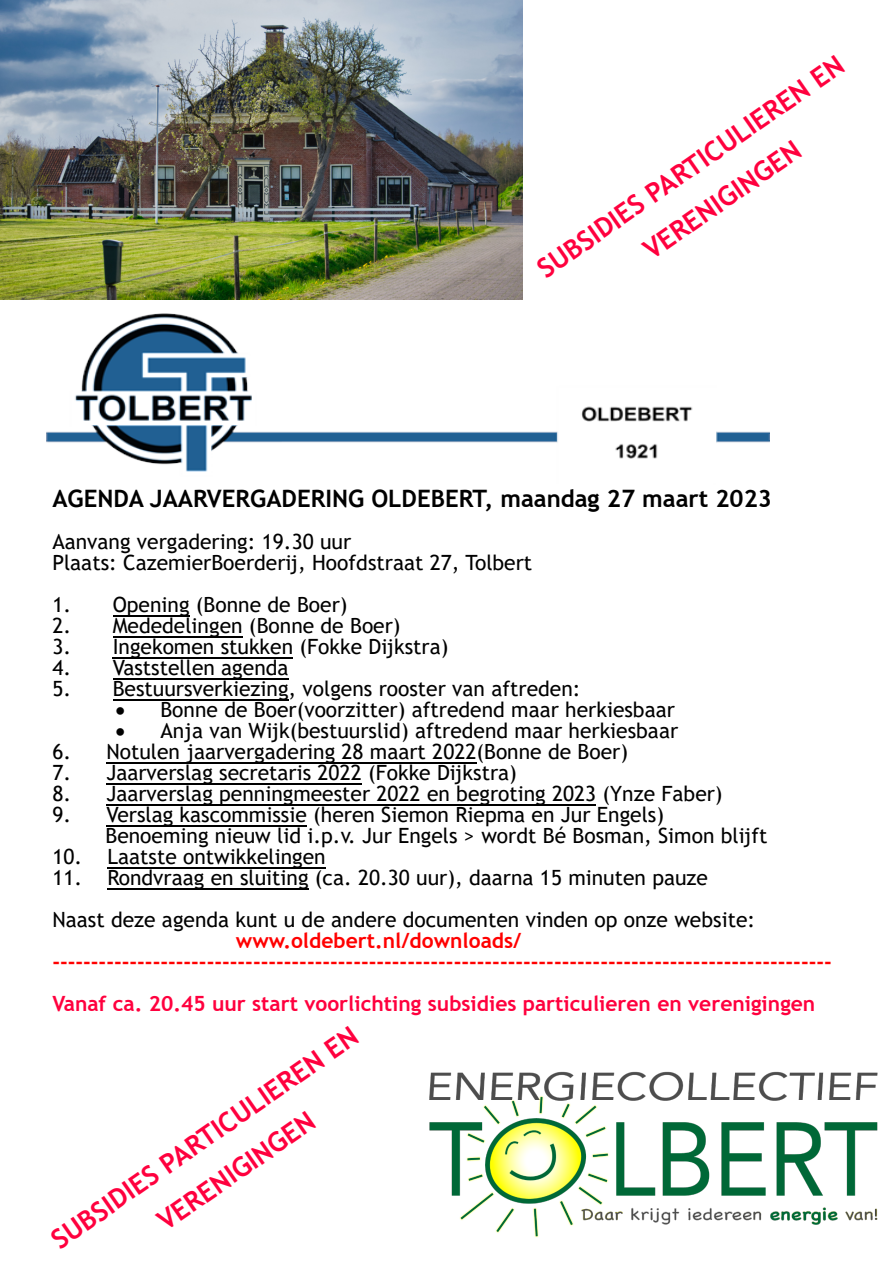
<style>
.page{position:relative;width:894px;height:1263px;background:#fff}
.page>*{position:absolute;margin:0;border:0;box-sizing:border-box;transform-origin:0 0}
.t1{font:700 27px/45px "Trebuchet MS";color:#ff003e;text-align:center}
.t2{font:700 24px "Trebuchet MS";color:#000}
.t3{font:21px/21px "Trebuchet MS";color:#000}
.t4{font:700 21px/21px "Trebuchet MS";color:#f00}
.t5{font:700 21px "Trebuchet MS";color:#ff003e}
</style>
<div class="page">
<img style="left:46px;top:313px;width:723px;height:159px">
<img style="left:0;top:0;width:522px;height:299px">
<img style="left:429px;top:1071px;width:449px;height:166px">
<hr style="left:113px;top:615px;width:76px;height:1px;background:#000">
<hr style="left:113px;top:636px;width:129px;height:1px;background:#000">
<hr style="left:113px;top:657px;width:180px;height:1px;background:#000">
<hr style="left:113px;top:678px;width:175px;height:1px;background:#000">
<hr style="left:113px;top:699px;width:175px;height:1px;background:#000">
<hr style="left:106px;top:762px;width:370px;height:1px;background:#000">
<hr style="left:106px;top:783px;width:255px;height:1px;background:#000">
<hr style="left:106px;top:804px;width:490px;height:1px;background:#000">
<hr style="left:106px;top:825px;width:201px;height:1px;background:#000">
<hr style="left:107px;top:867px;width:218px;height:1px;background:#000">
<hr style="left:107px;top:888px;width:201px;height:1px;background:#000">
<p class="t1" style="left:529px;top:255px;width:368px;rotate:-35deg">SUBSIDIES PARTICULIEREN EN<br>VERENIGINGEN</p>
<p class="t2" style="left:52px;top:489px;width:720px">AGENDA JAARVERGADERING OLDEBERT, maandag 27 maart 2023</p>
<p class="t3" style="left:52px;top:533px;width:481px">Aanvang vergadering: 19.30 uur<br>Plaats: CazemierBoerderĳ, Hoofdstraat 27, Tolbert</p>
<p class="t3" style="left:52px;top:596px;width:296px">1. Opening (Bonne de Boer)</p>
<p class="t3" style="left:52px;top:617px;width:349px">2. Mededelingen (Bonne de Boer)</p>
<p class="t3" style="left:52px;top:638px;width:397px">3. Ingekomen stukken (Fokke Dĳkstra)</p>
<p class="t3" style="left:52px;top:659px;width:238px">4. Vaststellen agenda</p>
<p class="t3" style="left:160px;top:680px;width:519px;text-indent:-108px">5. Bestuursverkiezing, volgens rooster van aftreden:<br>Bonne de Boer(voorzitter) aftredend maar herkiesbaar<br>Anja van Wĳk(bestuurslid) aftredend maar herkiesbaar</p>
<p class="t3" style="left:52px;top:743px;width:577px">6. Notulen jaarvergadering 28 maart 2022(Bonne de Boer)</p>
<p class="t3" style="left:52px;top:764px;width:466px">7. Jaarverslag secretaris 2022 (Fokke Dĳkstra)</p>
<p class="t3" style="left:52px;top:785px;width:671px">8. Jaarverslag penningmeester 2022 en begroting 2023 (Ynze Faber)</p>
<p class="t3" style="left:105px;top:806px;width:663px;text-indent:-53px">9. Verslag kascommissie (heren Siemon Riepma en Jur Engels)<br>Benoeming nieuw lid i.p.v. Jur Engels &gt; wordt Bé Bosman, Simon blĳft</p>
<p class="t3" style="left:52px;top:848px;width:275px">10. Laatste ontwikkelingen</p>
<p class="t3" style="left:52px;top:859px;width:704px;line-height:42px">11. Rondvraag en sluiting (ca. 20.30 uur), daarna 15 minuten pauze<br>Naast deze agenda kunt u de andere documenten vinden op onze website:</p>
<p class="t4" style="left:52px;top:932px;width:780px;text-indent:183px">www.oldebert.nl/downloads/ -----------------------------------------------------------------------------------------------------</p>
<p class="t5" style="left:52px;top:996px;width:764px">Vanaf ca. 20.45 uur start voorlichting subsidies particulieren en verenigingen</p>
<p class="t1" style="left:43px;top:1226px;width:368px;rotate:-35deg">SUBSIDIES PARTICULIEREN EN<br>VERENIGINGEN</p>
</div>
